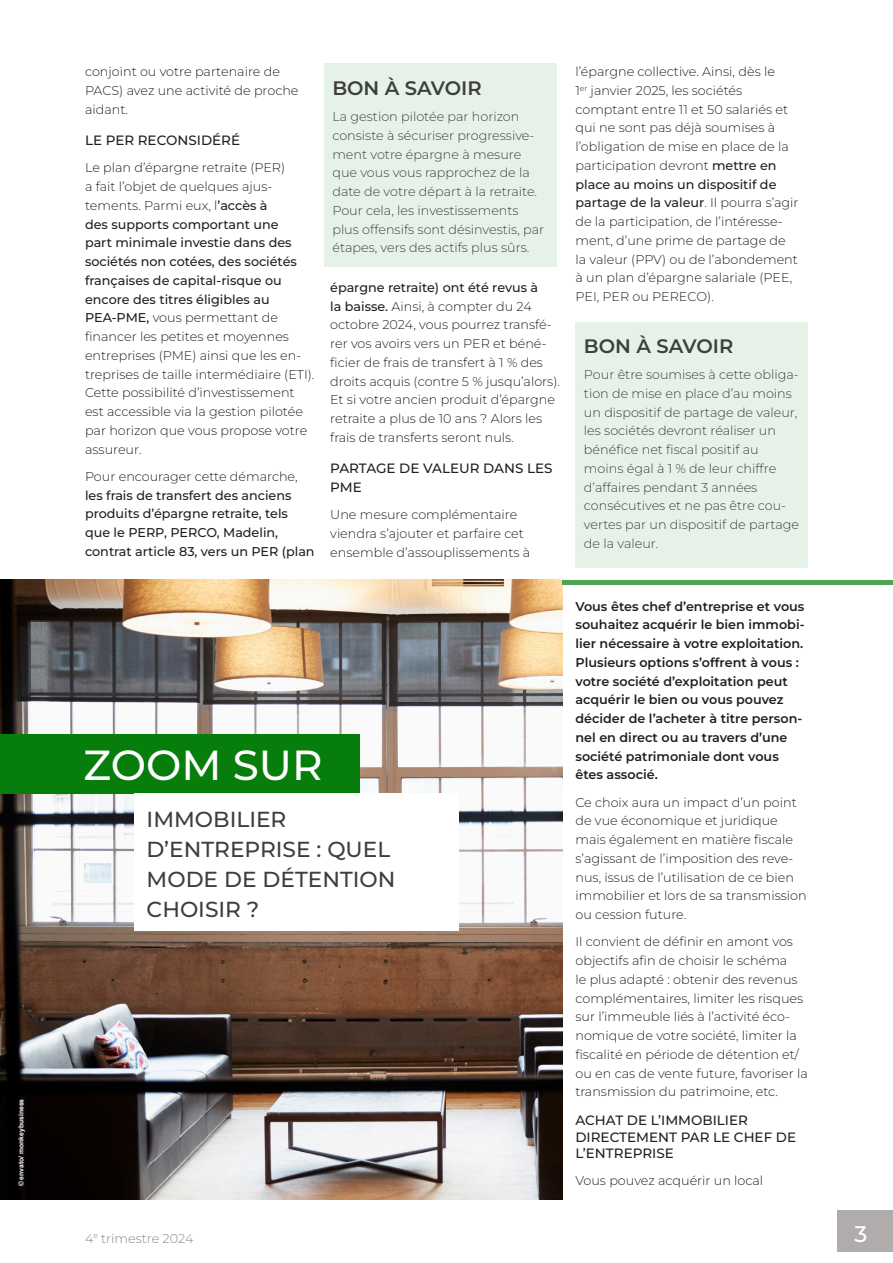
<style>
.page{position:relative;width:893px;height:1263px;background:#fff}
.page>*{position:absolute;margin:0;border:0;box-sizing:border-box;transform-origin:0 0}
.Titre_thématique_intérieur{font:500 42px "Montserrat";color:#fff}
.t1{font:500 22.5px "Montserrat";color:#fff}
.Titre_partie_intérieur{font:500 21.75px/30px "Montserrat";color:#3e3e3f}
.Bon_à_savoir_Titre{font:600 19.5px "Montserrat";color:#3e3e3f}
.Titre_1{font:500 13.5px/16.2px "Montserrat";color:#231f20}
.texte{font:100 12.75px/18.8px "Montserrat";color:#231f20}
.texte-2{font:100 12.75px/18.8px "Montserrat";color:#3e3e3f}
.texte-3{font:600 12.75px/18.8px "Montserrat";color:#231f20}
.texte-4{font:500 12.75px/18.8px "Montserrat";color:#231f20}
.t2{font:100 12.75px "Montserrat";color:#888586}
.PUCE_CARRE{font:700 6.75px "Arial";color:#fff}
.s1{font-weight:500}
.s2{font-weight:100}
</style>
<div class="page">
<div style="left:838px;top:1210px;width:55px;height:41px;background:#b0acac"></div>
<div style="left:324px;top:64px;width:232px;height:203px;background:#e6f2e7"></div>
<div style="left:575px;top:322px;width:233px;height:246px;background:#e6f2e7"></div>
<img style="left:0;top:580px;width:563px;height:619px">
<div style="left:0;top:734px;width:360px;height:60px;background:#077d0b"></div>
<div style="left:135px;top:794px;width:324px;height:137px;background:#fff"></div>
<hr style="left:563px;top:580px;width:330px;height:4px;background:#51a454">
<div style="left:16px;top:1097px;width:11px;height:91px;background:#0a0707"></div>
<p class="PUCE_CARRE" style="left:16px;top:1186px;width:89px;rotate:-90deg">© envato/ monkeybusiness</p>
<p class="texte" style="left:85px;top:62px;width:215px">conjoint ou votre partenaire de<br>PACS) avez une activité de proche aidant.</p>
<p class="Titre_1" style="left:85px;top:132px;width:157px">LE PER RECONSIDÉRÉ</p>
<p class="texte" style="left:85px;top:158px;width:231px">Le plan d’épargne retraite (PER)<br>a fait l’objet de quelques ajus&shy;tements. Parmi eux, l<span class="s1">’accès à<br>des supports comportant une<br>part minimale investie dans des sociétés non cotées, des sociétés françaises de capital-risque ou encore des titres éligibles au<br>PEA-PME,</span> vous permettant de financer les petites et moyennes entreprises (PME) ainsi que les en&shy;treprises de taille intermédiaire (ETI).<br>Cette possibilité d’investissement est accessible via la gestion pilotée par horizon que vous propose votre assureur.</p>
<p class="texte-4" style="left:85px;top:467px;width:231px"><span class="s2">Pour encourager cette démarche, </span>les frais de transfert des anciens produits d’épargne retraite, tels que le PERP, PERCO, Madelin, contrat article 83, vers un PER (plan</p>
<p class="Bon_à_savoir_Titre" style="left:332px;top:76px;width:151px">BON À SAVOIR</p>
<p class="texte-2" style="left:332px;top:107px;width:213px">La gestion pilotée par horizon consiste à sécuriser progressive&shy;ment votre épargne à mesure que vous vous rapprochez de la date de votre départ à la retraite.<br>Pour cela, les investissements plus offensifs sont désinvestis, par étapes, vers des actifs plus sûrs.</p>
<p class="texte" style="left:330px;top:278px;width:231px"><span class="s1">épargne retraite) ont été revus à<br>la baisse.</span> Ainsi, à compter du 24 octobre 2024, vous pourrez transfé&shy;rer vos avoirs vers un PER et béné&shy;ficier de frais de transfert à 1 % des droits acquis (contre 5 % jusqu’alors).<br>Et si votre ancien produit d’épargne retraite a plus de 10 ans ? Alors les frais de transferts seront nuls.</p>
<p class="Titre_1" style="left:330px;top:459px;width:224px;line-height:18.8px">PARTAGE DE VALEUR DANS LES<br>PME</p>
<p class="texte" style="left:330px;top:505px;width:202px">Une mesure complémentaire viendra s’ajouter et parfaire cet ensemble d’assouplissements à</p>
<p class="texte" style="left:575px;top:62px;width:225px">l’épargne collective. Ainsi, dès le<br>1<sup>er</sup> janvier 2025, les sociétés comptant entre 11 et 50 salariés et qui ne sont pas déjà soumises à l’obligation de mise en place de la participation devront <span class="s1">mettre en place au moins un dispositif de partage de la valeur</span>. Il pourra s’agir de la participation, de l’intéresse&shy;ment, d’une prime de partage de la valeur (PPV) ou de l’abondement à un plan d’épargne salariale (PEE,<br>PEI, PER ou PERECO).</p>
<p class="Bon_à_savoir_Titre" style="left:584px;top:333px;width:151px">BON À SAVOIR</p>
<p class="texte-2" style="left:584px;top:365px;width:217px">Pour être soumises à cette obliga&shy;tion de mise en place d’au moins un dispositif de partage de valeur, les sociétés devront réaliser un bénéfice net fiscal positif au moins égal à 1 % de leur chiffre d’affaires pendant 3 années consécutives et ne pas être cou&shy;vertes par un dispositif de partage de la valeur.</p>
<p class="Titre_thématique_intérieur" style="left:84px;top:737px;width:241px">ZOOM SUR</p>
<p class="Titre_partie_intérieur" style="left:147px;top:804px;width:250px">IMMOBILIER<br>D’ENTREPRISE : QUEL<br>MODE DE DÉTENTION<br>CHOISIR ?</p>
<p class="texte-3" style="left:575px;top:596px;width:231px">Vous êtes chef d’entreprise et vous souhaitez acquérir le bien immobi&shy;lier nécessaire à votre exploitation.<br>Plusieurs options s’offrent à vous : votre société d’exploitation peut acquérir le bien ou vous pouvez décider de l’acheter à titre person&shy;nel en direct ou au travers d’une société patrimoniale dont vous êtes associé.</p>
<p class="texte" style="left:575px;top:792px;width:233px">Ce choix aura un impact d’un point de vue économique et juridique mais également en matière fiscale s’agissant de l’imposition des reve&shy;nus, issus de l’utilisation de ce bien immobilier et lors de sa transmission ou cession future.</p>
<p class="texte" style="left:575px;top:932px;width:234px">Il convient de définir en amont vos objectifs afin de choisir le schéma<br>le plus adapté : obtenir des revenus complémentaires, limiter les risques sur l’immeuble liés à l’activité éco&shy;nomique de votre société, limiter la fiscalité en période de détention et/ ou en cas de vente future, favoriser la transmission du patrimoine, etc.</p>
<p class="Titre_1" style="left:575px;top:1112px;width:222px">ACHAT DE L’IMMOBILIER<br>DIRECTEMENT PAR LE CHEF DE<br>L’ENTREPRISE</p>
<p class="texte" style="left:575px;top:1171px;width:189px">Vous pouvez acquérir un local</p>
<p class="t2" style="left:85px;top:1229px;width:110px">4<sup>e</sup> trimestre 2024</p>
<h2 class="t1" style="left:855px;top:1219px;width:14px">3</h2>
</div>
